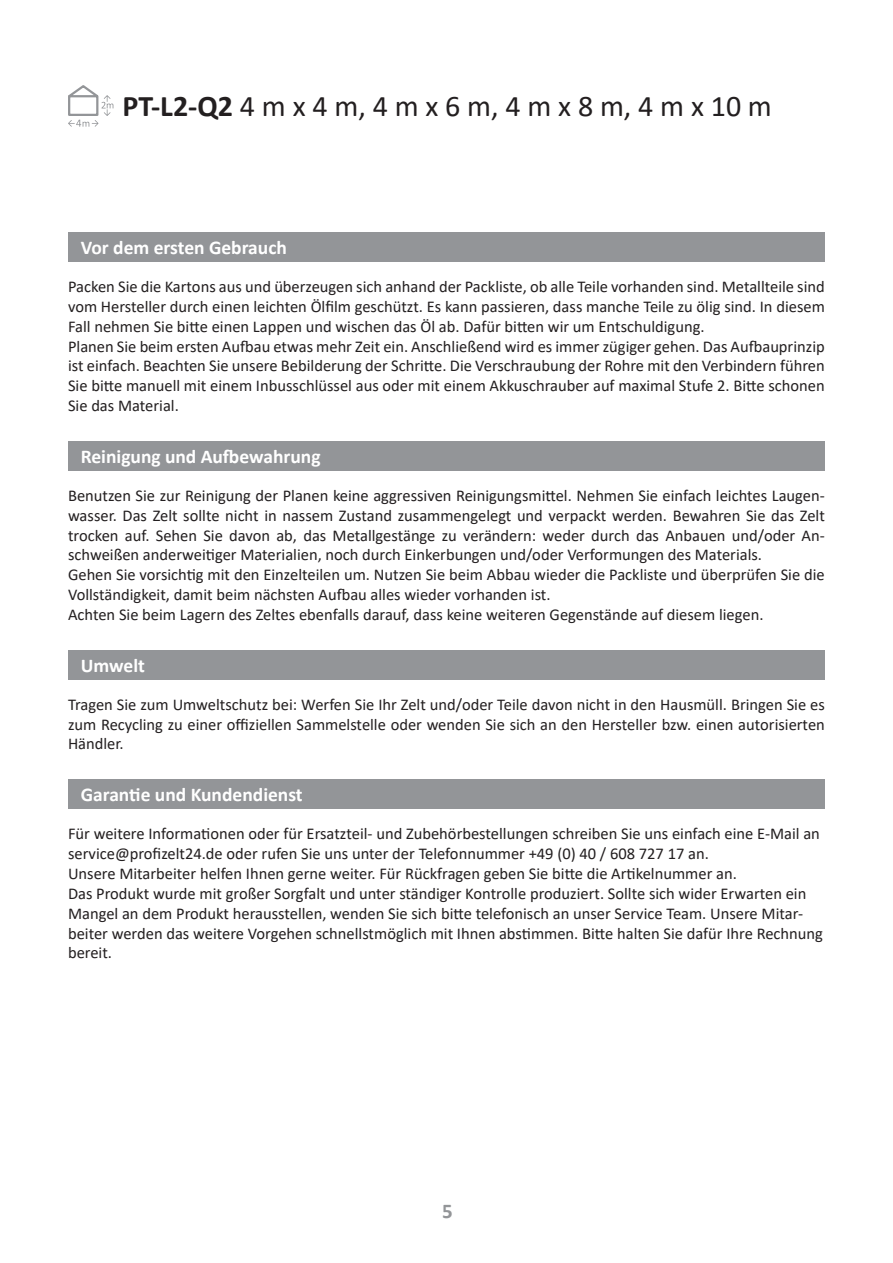
<style>
.page{position:relative;width:893px;height:1263px;background:#fff}
.page>*{position:absolute;margin:0;border:0;box-sizing:border-box;transform-origin:0 0}
.t1{font:30px "Calibri";color:#231f20}
.t2{font:700 21px "Calibri";color:#939598}
.t3{font:700 19.5px "Calibri";color:#fff}
.t4{font:16.5px/19.8px "Calibri";color:#231f20}
.s1{font-weight:700}
</style>
<div class="page">
<svg style="left:68px;top:85px;width:45px;height:42px"></svg>
<div style="left:68px;top:232px;width:757px;height:30px;background:#939598"></div>
<div style="left:68px;top:441px;width:757px;height:30px;background:#939598"></div>
<div style="left:68px;top:650px;width:757px;height:29px;background:#939598"></div>
<div style="left:68px;top:779px;width:757px;height:30px;background:#939598"></div>
<h1 class="t1" style="left:122px;top:97px;width:651px"><span class="s1">PT-L2-Q2</span> 4 m x 4 m, 4 m x 6 m, 4 m x 8 m, 4 m x 10 m</h1>
<p class="t3" style="left:81px;top:234px;width:208px">Vor dem ersten Gebrauch</p>
<p class="t4" style="left:68px;top:276px;width:758px">Packen Sie die Kartons aus und überzeugen sich anhand der Packliste, ob alle Teile vorhanden sind. Metallteile sind vom Hersteller durch einen leichten Ölfilm geschützt. Es kann passieren, dass manche Teile zu ölig sind. In diesem Fall nehmen Sie bitte einen Lappen und wischen das Öl ab. Dafür bitten wir um Entschuldigung.<br>Planen Sie beim ersten Aufbau etwas mehr Zeit ein. Anschließend wird es immer zügiger gehen. Das Aufbauprinzip ist einfach. Beachten Sie unsere Bebilderung der Schritte. Die Verschraubung der Rohre mit den Verbindern führen Sie bitte manuell mit einem Inbusschlüssel aus oder mit einem Akkuschrauber auf maximal Stufe 2. Bitte schonen Sie das Material.</p>
<p class="t3" style="left:81px;top:443px;width:241px">Reinigung und Aufbewahrung</p>
<p class="t4" style="left:68px;top:485px;width:758px">Benutzen Sie zur Reinigung der Planen keine aggressiven Reinigungsmittel. Nehmen Sie einfach leichtes Laugen&shy;wasser. Das Zelt sollte nicht in nassem Zustand zusammengelegt und verpackt werden. Bewahren Sie das Zelt trocken auf. Sehen Sie davon ab, das Metallgestänge zu verändern: weder durch das Anbauen und/oder An&shy;schweißen anderweitiger Materialien, noch durch Einkerbungen und/oder Verformungen des Materials.<br>Gehen Sie vorsichtig mit den Einzelteilen um. Nutzen Sie beim Abbau wieder die Packliste und überprüfen Sie die Vollständigkeit, damit beim nächsten Aufbau alles wieder vorhanden ist.<br>Achten Sie beim Lagern des Zeltes ebenfalls darauf, dass keine weiteren Gegenstände auf diesem liegen.</p>
<p class="t3" style="left:81px;top:652px;width:66px">Umwelt</p>
<p class="t4" style="left:68px;top:694px;width:758px;text-align:justify">Tragen Sie zum Umweltschutz bei: Werfen Sie Ihr Zelt und/oder Teile davon nicht in den Hausmüll. Bringen Sie es zum Recycling zu einer offiziellen Sammelstelle oder wenden Sie sich an den Hersteller bzw. einen autorisierten Händler.</p>
<p class="t3" style="left:81px;top:781px;width:223px">Garantie und Kundendienst</p>
<p class="t4" style="left:68px;top:824px;width:756px">Für weitere Informationen oder für Ersatzteil- und Zubehörbestellungen schreiben Sie uns einfach eine E-Mail an service@profizelt24.de oder rufen Sie uns unter der Telefonnummer +49 (0) 40 / 608 727 17 an.<br>Unsere Mitarbeiter helfen Ihnen gerne weiter. Für Rückfragen geben Sie bitte die Artikelnummer an.<br>Das Produkt wurde mit großer Sorgfalt und unter ständiger Kontrolle produziert. Sollte sich wider Erwarten ein Mangel an dem Produkt herausstellen, wenden Sie sich bitte telefonisch an unser Service Team. Unsere Mitar&shy;beiter werden das weitere Vorgehen schnellstmöglich mit Ihnen abstimmen. Bitte halten Sie dafür Ihre Rechnung bereit.</p>
<p class="t2" style="left:442px;top:1203px;width:12px">5</p>
</div>
